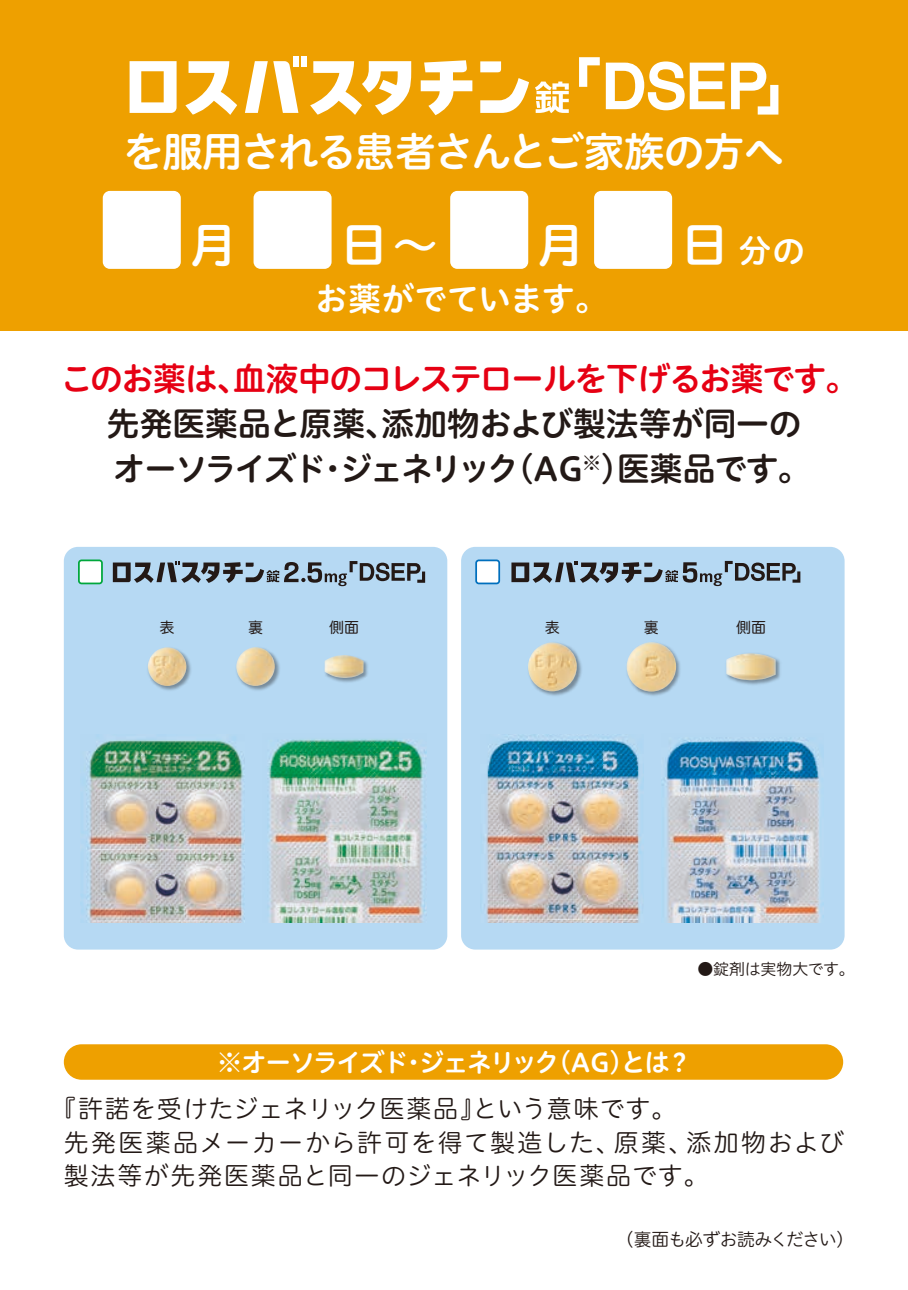
<style>
.page{position:relative;width:908px;height:1290px;background:#fff}
.page>*{position:absolute;margin:0;border:0;box-sizing:border-box;transform-origin:0 0}
.t1{font:47.5px "Hiragino UD Sans R Std N W6";color:#fff}
.t2{font:40.75px "Hiragino UD Sans R Std N W6";letter-spacing:-.045em;color:#fff}
.t3{font:32.75px/45px "Hiragino UD Sans R Std N W6";letter-spacing:-.03em;color:#231916}
.t4{font:32.75px "Hiragino UD Sans R Std N W6";letter-spacing:-.045em;color:#e60013}
.t5{font:32.5px "Hiragino UD Sans R Std N W6";color:#fff}
.t6{font:25.75px "Hiragino UD Sans R Std N W6";letter-spacing:-.095em;color:#fff}
.t7{font:25px/33.8px "Hiragino UD Sans R Std N W3";letter-spacing:.045em;color:#231916}
.t8{font:17.75px "Hiragino UD Sans R Std N W3";letter-spacing:-.045em;color:#231916}
.t9{font:16px "Hiragino UD Sans R Std N W3";letter-spacing:-.015em;color:#231916}
.t10{font:15px "Hiragino UD Sans R Std N W4";color:#231916}
.s1{font-size:47.5px}
</style>
<div class="page">
<div style="left:0;top:0;width:907px;height:331px;background:#eea000"></div>
<div style="left:64px;top:547px;width:383px;height:402px;background:#b6d9f3;border-radius:14px"></div>
<div style="left:461px;top:547px;width:383px;height:402px;background:#b6d9f3;border-radius:14px"></div>
<img style="left:768px;top:565px;width:77px;height:207px">
<img style="left:768px;top:653px;width:7px;height:27px">
<img style="left:528px;top:647px;width:10px;height:43px">
<img style="left:538px;top:560px;width:230px;height:221px">
<img style="left:626px;top:642px;width:50px;height:50px">
<img style="left:63px;top:560px;width:85px;height:218px">
<img style="left:425px;top:567px;width:23px;height:203px">
<img style="left:148px;top:586px;width:220px;height:105px">
<img style="left:236px;top:647px;width:39px;height:39px;border-radius:19px">
<div style="left:64px;top:1044px;width:778px;height:36px;background:#eea000;border-radius:18px"></div>
<svg style="left:113px;top:561px;width:312px;height:25px"></svg>
<svg style="left:511px;top:561px;width:289px;height:25px"></svg>
<svg style="left:579px;top:57px;width:20px;height:30px"></svg>
<svg style="left:605px;top:61px;width:119px;height:49px"></svg>
<svg style="left:731px;top:63px;width:47px;height:52px"></svg>
<svg style="left:480px;top:78px;width:88px;height:35px"></svg>
<svg style="left:480px;top:61px;width:21px;height:11px"></svg>
<svg style="left:129px;top:61px;width:47px;height:52px"></svg>
<svg style="left:185px;top:61px;width:52px;height:54px"></svg>
<svg style="left:310px;top:61px;width:101px;height:54px"></svg>
<svg style="left:420px;top:60px;width:52px;height:55px"></svg>
<svg style="left:245px;top:61px;width:53px;height:52px"></svg>
<div style="left:293px;top:56px;width:5px;height:11px;background:#fff"></div>
<div style="left:301px;top:56px;width:5px;height:11px;background:#fff"></div>
<svg style="left:78px;top:559px;width:25px;height:25px"></svg>
<svg style="left:475px;top:559px;width:25px;height:25px"></svg>
<div style="left:103px;top:191px;width:78px;height:78px;background:#fff;border-radius:7px"></div>
<div style="left:253px;top:191px;width:78px;height:78px;background:#fff;border-radius:7px"></div>
<div style="left:450px;top:191px;width:78px;height:78px;background:#fff;border-radius:7px"></div>
<div style="left:593px;top:191px;width:78px;height:78px;background:#fff;border-radius:7px"></div>
<img style="left:81px;top:735px;width:164px;height:187px">
<img style="left:267px;top:734px;width:159px;height:188px">
<img style="left:485px;top:734px;width:158px;height:188px">
<img style="left:661px;top:733px;width:162px;height:189px">
<h2 class="t2" style="left:123px;top:121px;width:662px">を服用される患者さんとご家族の方へ</h2>
<h1 class="t1" style="left:190px;top:209px;width:49px">月</h1>
<h1 class="t1" style="left:340px;top:209px;width:100px">日～</h1>
<h1 class="t1" style="left:537px;top:209px;width:49px">月</h1>
<h3 class="t5" style="left:680px;top:226px;width:125px"><span class="s1">日</span>分の</h3>
<h3 class="t5" style="left:315px;top:274px;width:294px">お薬がでています。</h3>
<h3 class="t4" style="left:60px;top:354px;width:799px">このお薬は、血液中のコレステロールを下げるお薬です。</h3>
<h3 class="t3" style="left:107px;top:399px;width:705px">先発医薬品と原薬、添加物および製法等が同一のオーソライズド・ジェネリック（AG<sup>※</sup>）医薬品です。</h3>
<p class="t10" style="left:159px;top:616px;width:16px">表</p>
<p class="t10" style="left:248px;top:616px;width:16px">裏</p>
<p class="t10" style="left:329px;top:616px;width:31px">側面</p>
<p class="t10" style="left:544px;top:616px;width:16px">表</p>
<p class="t10" style="left:643px;top:616px;width:16px">裏</p>
<p class="t10" style="left:735px;top:616px;width:31px">側面</p>
<p class="t9" style="left:697px;top:956px;width:159px">●錠剤は実物大です。</p>
<p class="t6" style="left:217px;top:1042px;width:476px">※オーソライズド・ジェネリック（AG)とは？</p>
<p class="t7" style="left:64px;top:1090px;width:781px;text-indent:-12px">『許諾を受けたジェネリック医薬品』という意味です。<br>先発医薬品メーカーから許可を得て製造した、原薬、添加物および製法等が先発医薬品と同一のジェネリック医薬品です。</p>
<p class="t8" style="left:615px;top:1225px;width:239px">（裏面も必ずお読みください）</p>
</div>
